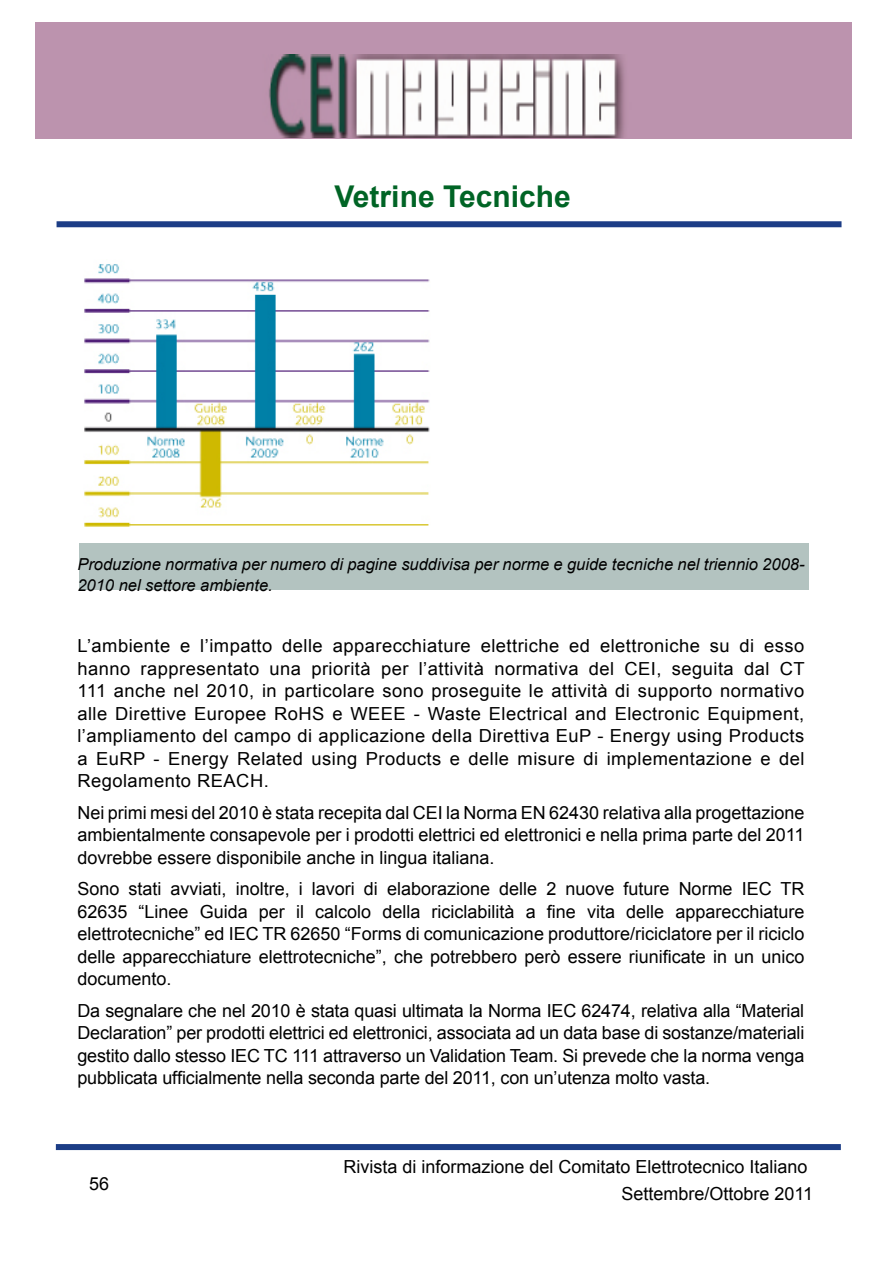
<style>
.page{position:relative;width:893px;height:1263px;background:#fff}
.page>*{position:absolute;margin:0;border:0;box-sizing:border-box;transform-origin:0 0}
.t1{font:700 30px "Arial";color:#006425}
.t2{font:18px/22.5px "Arial";color:#000;text-align:justify}
.t3{font:italic 16.5px/21px "Arial";color:#000}
</style>
<div class="page">
<div style="left:36px;top:22px;width:816px;height:117px;background:#bc93ae"></div>
<img style="left:269px;top:54px;width:356px;height:84px">
<div style="left:56px;top:1144px;width:785px;height:6px;background:#1c3d86"></div>
<div style="left:57px;top:221px;width:784px;height:6px;background:#1c3d86"></div>
<div style="left:79px;top:543px;width:730px;height:47px;background:#b3c3c0"></div>
<img style="left:84px;top:264px;width:346px;height:263px">
<h1 class="t1" style="left:335px;top:176px;width:238px">Vetrine Tecniche</h1>
<p class="t3" style="left:77px;top:554px;width:729px">Produzione normativa per numero di pagine suddivisa per norme e guide tecniche nel triennio 2008-<br>2010 nel settore ambiente.</p>
<p class="t2" style="left:77px;top:635px;width:729px">L’ambiente e l’impatto delle apparecchiature elettriche ed elettroniche su di esso hanno rappresentato una priorità per l’attività normativa del CEI, seguita dal CT 111 anche nel 2010, in particolare sono proseguite le attività di supporto normativo alle Direttive Europee RoHS e WEEE - Waste Electrical and Electronic Equipment, l’ampliamento del campo di applicazione della Direttiva EuP - Energy using Products a EuRP - Energy Related using Products e delle misure di implementazione e del Regolamento REACH.</p>
<p class="t2" style="left:77px;top:801px;width:729px">Nei primi mesi del 2010 è stata recepita dal CEI la Norma EN 62430 relativa alla progettazione ambientalmente consapevole per i prodotti elettrici ed elettronici e nella prima parte del 2011 dovrebbe essere disponibile anche in lingua italiana.</p>
<p class="t2" style="left:77px;top:878px;width:729px">Sono stati avviati, inoltre, i lavori di elaborazione delle 2 nuove future Norme IEC TR 62635 “Linee Guida per il calcolo della riciclabilità a fine vita delle apparecchiature elettrotecniche” ed IEC TR 62650 “Forms di comunicazione produttore/riciclatore per il riciclo delle apparecchiature elettrotecniche”, che potrebbero però essere riunificate in un unico documento.</p>
<p class="t2" style="left:77px;top:999px;width:728px">Da segnalare che nel 2010 è stata quasi ultimata la Norma IEC 62474, relativa alla “Material Declaration” per prodotti elettrici ed elettronici, associata ad un data base di sostanze/materiali gestito dallo stesso IEC TC 111 attraverso un Validation Team. Si prevede che la norma venga pubblicata ufficialmente nella seconda parte del 2011, con un’utenza molto vasta.</p>
<p class="t2" style="left:89px;top:1172px;width:22px">56</p>
<p class="t2" style="left:343px;top:1155px;width:466px">Rivista di informazione del Comitato Elettrotecnico Italiano</p>
<p class="t2" style="left:621px;top:1183px;width:193px">Settembre/Ottobre 2011</p>
</div>
